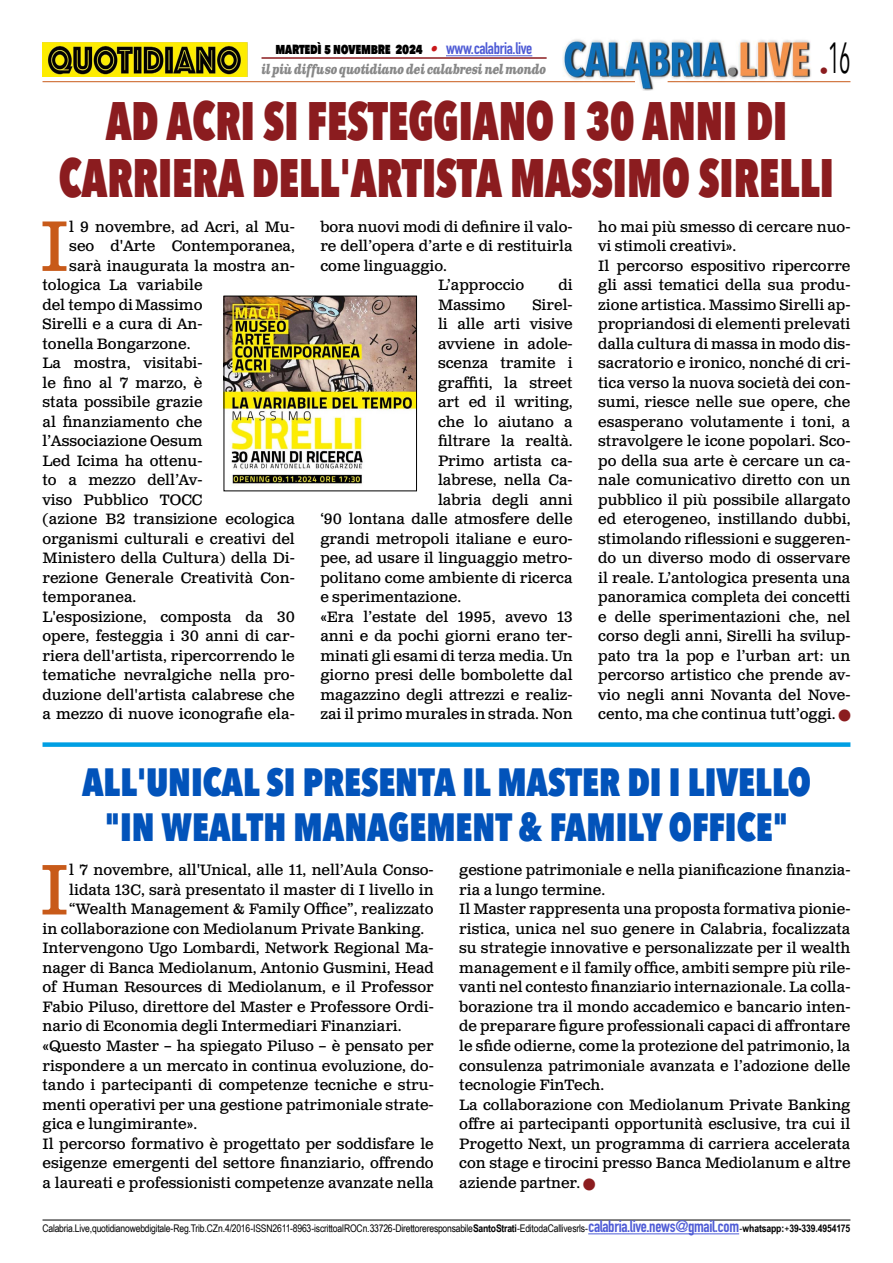
<style>
.page{position:relative;width:893px;height:1263px;background:#fff}
.page>*{position:absolute;margin:0;border:0;box-sizing:border-box;transform-origin:0 0}
.t1{font:71.25px "Clarendon Text Pro";color:#c85a19}
.t2{font:800 54px/57px "Avenir Next Condensed";color:#8b1c1f;text-align:center;scale:.81 1}
.t3{font:43.5px "Avenir Next Condensed";color:#000;scale:.55 1}
.t4{font:800 39.3px/45px "Avenir Next Condensed";color:#0253ba;text-align:center;scale:.92 1}
.t5{font:15px/19.5px "Clarendon Text Pro";color:#000}
.t6{font:800 15px "Avenir Next Condensed";letter-spacing:-.02em;color:#000;scale:.9 1}
.t7{font:italic 700 13.5px "Clarendon Text Pro";letter-spacing:-.04em;color:#878787;scale:.79 1}
.t8{font:10.5px "Arial Narrow";letter-spacing:-.02em;color:#000}
.s1{font-family:"Clarendon Text Pro";font-weight:700;font-style:italic;color:#ca181a}
.s2{font-family:"DIN Condensed";font-weight:700;font-size:16.5px;color:#4f5cd6}
.s3{color:#8b1c1f}
.s4{font-weight:700}
</style>
<div class="page">
<img style="left:563px;top:39px;width:248px;height:51px">
<hr style="left:43px;top:81px;width:592px;height:1px;background:#c85a19">
<hr style="left:668px;top:81px;width:182px;height:1px;background:#c85a19">
<hr style="left:446px;top:55px;width:86px;height:1px;background:#4f5cd6">
<hr style="left:261px;top:57px;width:286px;height:2px;background:#8b1c1f">
<img style="left:43px;top:42px;width:204px;height:35px">
<img style="left:226px;top:298px;width:189px;height:188px">
<div style="left:224px;top:296px;width:193px;height:195px;border:1px solid #000"></div>
<div style="left:43px;top:742px;width:807px;height:5px;background:#009fe3"></div>
<hr style="left:43px;top:1220px;width:807px;height:1px;background:#000">
<hr style="left:588px;top:1233px;width:151px;height:1px;background:#4f5cd6">
<h3 class="t3" style="left:820px;top:20px;width:58px"><sub>•</sub>16</h3>
<p class="t6" style="left:276px;top:39px;width:287px">martedì 5 novembre 2024 <span class="s1">•</span> <span class="s2">www.calabria.live</span></p>
<p class="t7" style="left:261px;top:61px;width:362px">il più diffuso quotidiano dei calabresi nel mondo</p>
<h2 class="t2" style="left:59px;top:92px;width:958px">AD ACRI SI FESTEGGIANO I 30 ANNI DI<br>CARRIERA DELL'ARTISTA MASSIMO SIRELLI</h2>
<h1 class="t1" style="left:40px;top:203px;width:31px">I</h1>
<p class="t5" style="left:69px;top:218px;width:227px">l 9 novembre, ad Acri, al Mu-</p>
<p class="t5" style="left:320px;top:218px;width:254px">bora nuovi modi di definire il valo-</p>
<p class="t5" style="left:320px;top:237px;width:254px">re dell’opera d’arte e di restituirla</p>
<p class="t5" style="left:320px;top:257px;width:128px">come linguaggio.</p>
<p class="t5" style="left:438px;top:276px;width:88px">L’approccio</p>
<p class="t5" style="left:558px;top:276px;width:16px">di</p>
<p class="t5" style="left:438px;top:296px;width:69px">Massimo</p>
<p class="t5" style="left:532px;top:296px;width:42px">Sirel-</p>
<p class="t5" style="left:438px;top:315px;width:136px">li alle arti visive</p>
<p class="t5" style="left:438px;top:335px;width:136px">avviene in adole-</p>
<p class="t5" style="left:438px;top:354px;width:136px">scenza tramite i</p>
<p class="t5" style="left:438px;top:374px;width:136px">graffiti, la street</p>
<p class="t5" style="left:438px;top:393px;width:136px">art ed il writing,</p>
<p class="t5" style="left:438px;top:413px;width:136px">che lo aiutano a</p>
<p class="t5" style="left:438px;top:432px;width:136px">filtrare la realtà.</p>
<p class="t5" style="left:438px;top:452px;width:136px">Primo artista ca-</p>
<p class="t5" style="left:438px;top:471px;width:136px">labrese, nella Ca-</p>
<p class="t5" style="left:438px;top:491px;width:136px">labria degli anni</p>
<p class="t5" style="left:320px;top:510px;width:254px">‘90 lontana dalle atmosfere delle</p>
<p class="t5" style="left:320px;top:530px;width:254px">grandi metropoli italiane e euro-</p>
<p class="t5" style="left:320px;top:549px;width:254px">pee, ad usare il linguaggio metro-</p>
<p class="t5" style="left:320px;top:569px;width:254px">politano come ambiente di ricerca</p>
<p class="t5" style="left:320px;top:588px;width:142px">e sperimentazione.</p>
<p class="t5" style="left:320px;top:608px;width:254px">«Era l’estate del 1995, avevo 13</p>
<p class="t5" style="left:320px;top:627px;width:254px">anni e da pochi giorni erano ter-</p>
<p class="t5" style="left:320px;top:647px;width:254px">minati gli esami di terza media. Un</p>
<p class="t5" style="left:320px;top:666px;width:254px">giorno presi delle bombolette dal</p>
<p class="t5" style="left:320px;top:686px;width:254px">magazzino degli attrezzi e realiz-</p>
<p class="t5" style="left:320px;top:705px;width:254px">zai il primo murales in strada. Non</p>
<p class="t5" style="left:598px;top:218px;width:254px">ho mai più smesso di cercare nuo&shy;vi stimoli creativi».<br>Il percorso espositivo ripercorre gli assi tematici della sua produ&shy;zione artistica. Massimo Sirelli ap&shy;propriandosi di elementi prelevati dalla cultura di massa in modo dis&shy;sacratorio e ironico, nonché di cri&shy;tica verso la nuova società dei con&shy;sumi, riesce nelle sue opere, che esasperano volutamente i toni, a stravolgere le icone popolari. Sco&shy;po della sua arte è cercare un ca&shy;nale comunicativo diretto con un pubblico il più possibile allargato ed eterogeneo, instillando dubbi, stimolando riflessioni e suggeren&shy;do un diverso modo di osservare il reale. L’antologica presenta una panoramica completa dei concetti e delle sperimentazioni che, nel corso degli anni, Sirelli ha svilup&shy;pato tra la pop e l’urban art: un percorso artistico che prende av&shy;vio negli anni Novanta del Nove&shy;cento, ma che continua tutt’oggi. <span class="s3">■</span></p>
<p class="t5" style="left:69px;top:237px;width:227px">seo d'Arte Contemporanea,</p>
<p class="t5" style="left:69px;top:257px;width:227px">sarà inaugurata la mostra an-</p>
<p class="t5" style="left:43px;top:276px;width:161px">tologica La variabile</p>
<p class="t5" style="left:43px;top:296px;width:161px">del tempo di Massimo</p>
<p class="t5" style="left:43px;top:315px;width:161px">Sirelli e a cura di An-</p>
<p class="t5" style="left:43px;top:335px;width:150px">tonella Bongarzone.</p>
<p class="t5" style="left:43px;top:354px;width:161px">La mostra, visitabi-</p>
<p class="t5" style="left:43px;top:374px;width:161px">le fino al 7 marzo, è</p>
<p class="t5" style="left:43px;top:393px;width:161px">stata possibile grazie</p>
<p class="t5" style="left:43px;top:413px;width:161px">al finanziamento che</p>
<p class="t5" style="left:43px;top:432px;width:161px">l’Associazione Oesum</p>
<p class="t5" style="left:43px;top:452px;width:161px">Led Icima ha ottenu-</p>
<p class="t5" style="left:43px;top:471px;width:161px">to a mezzo dell’Av-</p>
<p class="t5" style="left:43px;top:491px;width:161px">viso Pubblico TOCC</p>
<p class="t5" style="left:43px;top:510px;width:254px">(azione B2 transizione ecologica</p>
<p class="t5" style="left:43px;top:530px;width:254px">organismi culturali e creativi del</p>
<p class="t5" style="left:43px;top:549px;width:254px">Ministero della Cultura) della Di-</p>
<p class="t5" style="left:43px;top:569px;width:254px">rezione Generale Creatività Con-</p>
<p class="t5" style="left:43px;top:588px;width:95px">temporanea.</p>
<p class="t5" style="left:43px;top:608px;width:254px">L'esposizione, composta da 30</p>
<p class="t5" style="left:43px;top:627px;width:254px">opere, festeggia i 30 anni di car-</p>
<p class="t5" style="left:43px;top:647px;width:254px">riera dell'artista, ripercorrendo le</p>
<p class="t5" style="left:43px;top:666px;width:254px">tematiche nevralgiche nella pro-</p>
<p class="t5" style="left:43px;top:686px;width:254px">duzione dell'artista calabrese che</p>
<p class="t5" style="left:43px;top:705px;width:254px">a mezzo di nuove iconografie ela-</p>
<h3 class="t4" style="left:82px;top:759px;width:794px">ALL'UNICAL SI PRESENTA IL MASTER DI I LIVELLO "IN WEALTH MANAGEMENT &amp; FAMILY OFFICE"</h3>
<p class="t5" style="left:459px;top:861px;width:393px">gestione patrimoniale e nella pianificazione finanzia&shy;ria a lungo termine.<br>Il Master rappresenta una proposta formativa pionie&shy;ristica, unica nel suo genere in Calabria, focalizzata su strategie innovative e personalizzate per il wealth management e il family office, ambiti sempre più rile&shy;vanti nel contesto finanziario internazionale. La colla&shy;borazione tra il mondo accademico e bancario inten&shy;de preparare figure professionali capaci di affrontare le sfide odierne, come la protezione del patrimonio, la consulenza patrimoniale avanzata e l’adozione delle tecnologie FinTech.<br>La collaborazione con Mediolanum Private Banking offre ai partecipanti opportunità esclusive, tra cui il Progetto Next, un programma di carriera accelerata con stage e tirocini presso Banca Mediolanum e altre aziende partner. <span class="s3">■</span></p>
<p class="t8" style="left:43px;top:1221px;width:809px">Calabria.Live, quotidiano webdigitale - Reg. Trib. CZ n. 4/2016 - ISSN 2611-8963 - iscritto al ROC n. 33726 - Direttore responsabile <span class="s4">Santo Strati</span> - Edito da Callive srls - <span class="s2">calabria.live.news@gmail.com</span> - <span class="s4">whatsapp:</span> +<span class="s4">39-339.4954175</span></p>
<h1 class="t1" style="left:40px;top:847px;width:31px">I</h1>
<p class="t5" style="left:69px;top:861px;width:366px">l 7 novembre, all'Unical, alle 11, nell’Aula Conso-</p>
<p class="t5" style="left:69px;top:881px;width:366px">lidata 13C, sarà presentato il master di I livello in</p>
<p class="t5" style="left:69px;top:900px;width:366px">“Wealth Management &amp; Family Office”, realizzato</p>
<p class="t5" style="left:43px;top:920px;width:383px">in collaborazione con Mediolanum Private Banking.</p>
<p class="t5" style="left:43px;top:939px;width:393px">Intervengono Ugo Lombardi, Network Regional Ma-</p>
<p class="t5" style="left:43px;top:959px;width:393px">nager di Banca Mediolanum, Antonio Gusmini, Head</p>
<p class="t5" style="left:43px;top:978px;width:393px">of Human Resources di Mediolanum, e il Professor</p>
<p class="t5" style="left:43px;top:998px;width:393px">Fabio Piluso, direttore del Master e Professore Ordi-</p>
<p class="t5" style="left:43px;top:1017px;width:361px">nario di Economia degli Intermediari Finanziari.</p>
<p class="t5" style="left:43px;top:1037px;width:393px">«Questo Master – ha spiegato Piluso – è pensato per</p>
<p class="t5" style="left:43px;top:1056px;width:393px">rispondere a un mercato in continua evoluzione, do-</p>
<p class="t5" style="left:43px;top:1076px;width:393px">tando i partecipanti di competenze tecniche e stru-</p>
<p class="t5" style="left:43px;top:1095px;width:393px">menti operativi per una gestione patrimoniale strate-</p>
<p class="t5" style="left:43px;top:1115px;width:156px">gica e lungimirante».</p>
<p class="t5" style="left:43px;top:1134px;width:393px">Il percorso formativo è progettato per soddisfare le</p>
<p class="t5" style="left:43px;top:1154px;width:393px">esigenze emergenti del settore finanziario, offrendo</p>
<p class="t5" style="left:43px;top:1173px;width:393px">a laureati e professionisti competenze avanzate nella</p>
</div>
